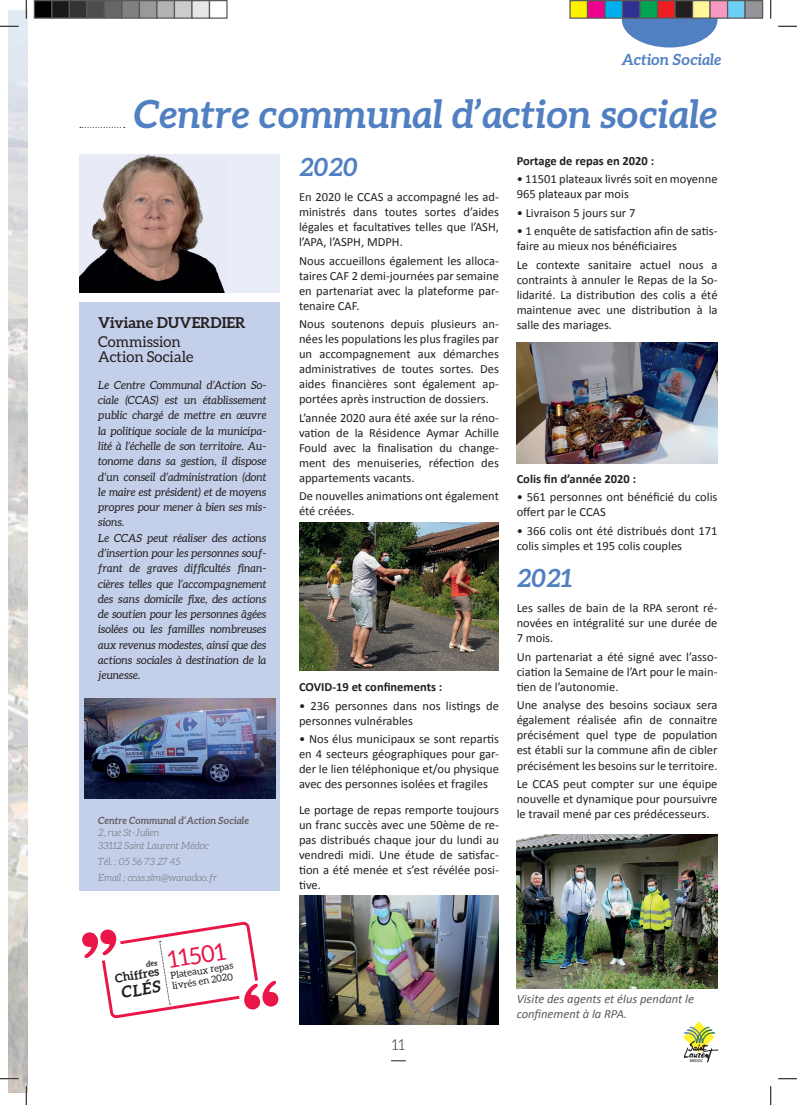
<style>
.page{position:relative;width:797px;height:1105px;background:#fff}
.page>*{position:absolute;margin:0;border:0;box-sizing:border-box;transform-origin:0 0}
.t1{font:italic 700 38.75px "Aleo";color:#5080c1}
.t2{font:italic 700 25px "Aleo";color:#5080c1}
.t3{font:23.38px "Aleo";color:#ea1648}
.t4{font:italic 700 16px "Aleo";color:#231f20}
.t5{font:italic 700 15.38px "Aleo";color:#5080c1}
.t6{font:15px/15px "Aleo";color:#231f20}
.t7{font:700 15px "Aleo";color:#231f20}
.t8{font:300 15px "Aleo";color:#231f20}
.t9{font:12.5px/15px "Calibri";color:#231f20;text-align:justify}
.t10{font:700 12.5px "Calibri";color:#231f20}
.t11{font:italic 12.5px/15px "Calibri";color:#57585a}
.t12{font:700 12.12px "Aleo";color:#231f20}
.t13{font:italic 11.25px/15.2px "Aleo";color:#231f20}
.t14{font:italic 300 10px/12.5px "Aleo";color:#636366;scale:.96 1}
.t15{font:italic 700 10px "Aleo";color:#636366;scale:.96 1}
.t16{font:9.75px/10.8px "Aleo";color:#231f20}
.t17{font:4.12px "Myriad Pro";color:#000}
</style>
<div class="page">
<img style="left:9px;top:10px;width:18px;height:1083px">
<svg style="left:391px;top:1060px;width:15px;height:1px"></svg>
<svg style="left:80px;top:127px;width:45px;height:1px"></svg>
<div style="left:79px;top:155px;width:201px;height:138px;background:#e8edf7"></div>
<img style="left:79px;top:155px;width:146px;height:138px">
<div style="left:79px;top:302px;width:201px;height:589px;background:#c4cfe9"></div>
<img style="left:299px;top:522px;width:200px;height:148px">
<img style="left:516px;top:343px;width:201px;height:120px">
<img style="left:84px;top:699px;width:191px;height:99px">
<img style="left:299px;top:895px;width:200px;height:129px">
<img style="left:516px;top:834px;width:201px;height:155px">
<svg style="left:622px;top:19px;width:95px;height:29px"></svg>
<svg style="left:683px;top:1021px;width:35px;height:42px"></svg>
<svg style="left:0;top:25px;width:19px;height:2px"></svg>
<svg style="left:778px;top:25px;width:19px;height:2px"></svg>
<svg style="left:0;top:1078px;width:19px;height:1px"></svg>
<svg style="left:778px;top:1078px;width:19px;height:1px"></svg>
<svg style="left:25px;top:0;width:2px;height:19px"></svg>
<svg style="left:25px;top:1086px;width:2px;height:19px"></svg>
<svg style="left:770px;top:0;width:1px;height:19px"></svg>
<svg style="left:770px;top:1086px;width:1px;height:19px"></svg>
<div style="left:34px;top:1px;width:18px;height:17px;background:#000"></div>
<div style="left:34px;top:0;width:18px;height:19px;border:1px solid #595959"></div>
<div style="left:52px;top:1px;width:17px;height:17px;background:#1a1a1a"></div>
<div style="left:51px;top:0;width:19px;height:19px;border:1px solid #595959"></div>
<div style="left:69px;top:1px;width:18px;height:17px;background:#333"></div>
<div style="left:69px;top:0;width:19px;height:19px;border:1px solid #595959"></div>
<div style="left:87px;top:1px;width:17px;height:17px;background:#4d4d4d"></div>
<div style="left:86px;top:0;width:19px;height:19px;border:1px solid #595959"></div>
<div style="left:104px;top:1px;width:18px;height:17px;background:#666"></div>
<div style="left:104px;top:0;width:18px;height:19px;border:1px solid #595959"></div>
<div style="left:122px;top:1px;width:17px;height:17px;background:#808080"></div>
<div style="left:121px;top:0;width:19px;height:19px;border:1px solid #595959"></div>
<div style="left:139px;top:1px;width:18px;height:17px;background:#999"></div>
<div style="left:139px;top:0;width:19px;height:19px;border:1px solid #595959"></div>
<div style="left:157px;top:1px;width:17px;height:17px;background:#b3b3b3"></div>
<div style="left:156px;top:0;width:19px;height:19px;border:1px solid #595959"></div>
<div style="left:174px;top:1px;width:18px;height:17px;background:#ccc"></div>
<div style="left:174px;top:0;width:18px;height:19px;border:1px solid #595959"></div>
<div style="left:192px;top:1px;width:17px;height:17px;background:#e6e6e6"></div>
<div style="left:191px;top:0;width:19px;height:19px;border:1px solid #595959"></div>
<div style="left:209px;top:0;width:19px;height:19px;border:1px solid #595959"></div>
<div style="left:570px;top:1px;width:17px;height:17px;background:#fff101"></div>
<div style="left:569px;top:0;width:19px;height:19px;border:1px solid #595959"></div>
<div style="left:587px;top:1px;width:18px;height:17px;background:#ed028c"></div>
<div style="left:587px;top:0;width:18px;height:19px;border:1px solid #595959"></div>
<div style="left:605px;top:1px;width:17px;height:17px;background:#00aeef"></div>
<div style="left:604px;top:0;width:19px;height:19px;border:1px solid #595959"></div>
<div style="left:622px;top:1px;width:18px;height:17px;background:#2e3092"></div>
<div style="left:622px;top:0;width:18px;height:19px;border:1px solid #595959"></div>
<div style="left:640px;top:1px;width:17px;height:17px;background:#00a54f"></div>
<div style="left:639px;top:0;width:19px;height:19px;border:1px solid #595959"></div>
<div style="left:657px;top:1px;width:18px;height:17px;background:#ee1d23"></div>
<div style="left:657px;top:0;width:18px;height:19px;border:1px solid #595959"></div>
<div style="left:675px;top:1px;width:17px;height:17px;background:#231f20"></div>
<div style="left:674px;top:0;width:19px;height:19px;border:1px solid #595959"></div>
<div style="left:692px;top:1px;width:18px;height:17px;background:#fff79a"></div>
<div style="left:692px;top:0;width:18px;height:19px;border:1px solid #595959"></div>
<div style="left:710px;top:1px;width:17px;height:17px;background:#f499c2"></div>
<div style="left:709px;top:0;width:19px;height:19px;border:1px solid #595959"></div>
<div style="left:727px;top:1px;width:18px;height:17px;background:#6bcff6"></div>
<div style="left:727px;top:0;width:18px;height:19px;border:1px solid #595959"></div>
<div style="left:745px;top:1px;width:17px;height:17px;background:#939598"></div>
<div style="left:744px;top:0;width:19px;height:19px;border:1px solid #595959"></div>
<svg style="left:82px;top:921px;width:196px;height:98px"></svg>
<p class="t5" style="left:621px;top:50px;width:102px">Action Sociale</p>
<h1 class="t1" style="left:134px;top:92px;width:585px">Centre communal d’action sociale</h1>
<p class="t7" style="left:98px;top:314px;width:149px">Viviane DUVERDIER</p>
<p class="t6" style="left:98px;top:333px;width:97px">Commission<br>Action Sociale</p>
<p class="t13" style="left:98px;top:377px;width:170px">Le Centre Communal d’Action So&shy;ciale (CCAS) est un établissement public chargé de mettre en œuvre la politique sociale de la municipa&shy;lité à l’échelle de son territoire. Au&shy;tonome dans sa gestion, il dispose d’un conseil d’administration (dont le maire est président) et de moyens propres pour mener à bien ses mis&shy;sions.<br>Le CCAS peut réaliser des actions d’insertion pour les personnes souf&shy;frant de graves difficultés finan&shy;cières telles que l’accompagnement des sans domicile fixe, des actions de soutien pour les personnes âgées isolées ou les familles nombreuses aux revenus modestes, ainsi que des actions sociales à destination de la jeunesse.</p>
<p class="t15" style="left:98px;top:814px;width:158px">Centre Communal d’Action Sociale</p>
<p class="t14" style="left:98px;top:826px;width:117px">2, rue St-Julien<br>33112 Saint Laurent Médoc</p>
<p class="t14" style="left:98px;top:853px;width:126px;line-height:16px">Tél. : 05 56 73 27 45<br>Email : ccas.slm@wanadoo.fr</p>
<h3 class="t3" style="left:166px;top:947px;width:60px;rotate:-9deg">11501</h3>
<p class="t16" style="left:170px;top:970px;width:65px;rotate:-9deg">Plateaux repas livrés en 2020</p>
<p class="t12" style="left:114px;top:971px;width:46px;rotate:-9deg">Chiffres</p>
<p class="t4" style="left:120px;top:983px;width:41px;rotate:-9deg">CLÉS</p>
<h2 class="t2" style="left:299px;top:152px;width:60px">2020</h2>
<p class="t9" style="left:299px;top:189px;width:201px">En 2020 le CCAS a accompagné les ad&shy;ministrés dans toutes sortes d’aides légales et facultatives telles que l’ASH, l’APA, l’ASPH, MDPH.</p>
<p class="t9" style="left:299px;top:252px;width:201px">Nous accueillons également les alloca&shy;taires CAF 2 demi-journées par semaine en partenariat avec la plateforme par&shy;tenaire CAF.</p>
<p class="t9" style="left:299px;top:316px;width:201px">Nous soutenons depuis plusieurs an&shy;nées les populations les plus fragiles par un accompagnement aux démarches administratives de toutes sortes. Des aides financières sont également ap&shy;portées après instruction de dossiers.</p>
<p class="t9" style="left:299px;top:410px;width:201px">L’année 2020 aura été axée sur la réno&shy;vation de la Résidence Aymar Achille Fould avec la finalisation du change&shy;ment des menuiseries, réfection des appartements vacants.</p>
<p class="t9" style="left:299px;top:488px;width:201px">De nouvelles animations ont également été créées.</p>
<p class="t10" style="left:299px;top:679px;width:145px">COVID-19 et confinements :</p>
<p class="t9" style="left:299px;top:697px;width:201px">• 236 personnes dans nos listings de personnes vulnérables</p>
<p class="t9" style="left:299px;top:731px;width:201px">• Nos élus municipaux se sont repartis en 4 secteurs géographiques pour gar&shy;der le lien téléphonique et/ou physique avec des personnes isolées et fragiles</p>
<p class="t9" style="left:299px;top:801px;width:201px">Le portage de repas remporte toujours un franc succès avec une 50ème de re&shy;pas distribués chaque jour du lundi au vendredi midi. Une étude de satisfac&shy;tion a été menée et s’est révélée posi&shy;tive.</p>
<p class="t10" style="left:516px;top:153px;width:139px">Portage de repas en 2020 :</p>
<p class="t9" style="left:516px;top:171px;width:202px">• 11501 plateaux livrés soit en moyenne<br>965 plateaux par mois</p>
<p class="t9" style="left:516px;top:205px;width:120px">• Livraison 5 jours sur 7</p>
<p class="t9" style="left:516px;top:223px;width:202px">• 1 enquête de satisfaction afin de satis&shy;faire au mieux nos bénéficiaires</p>
<p class="t9" style="left:516px;top:257px;width:202px">Le contexte sanitaire actuel nous a contraints à annuler le Repas de la So&shy;lidarité. La distribution des colis a été maintenue avec une distribution à la salle des mariages.</p>
<p class="t10" style="left:516px;top:471px;width:121px">Colis fin d’année 2020 :</p>
<p class="t9" style="left:516px;top:489px;width:202px">• 561 personnes ont bénéficié du colis offert par le CCAS</p>
<p class="t9" style="left:516px;top:522px;width:202px">• 366 colis ont été distribués dont 171 colis simples et 195 colis couples</p>
<h2 class="t2" style="left:516px;top:563px;width:57px">2021</h2>
<p class="t9" style="left:516px;top:600px;width:202px">Les salles de bain de la RPA seront ré&shy;novées en intégralité sur une durée de 7 mois.</p>
<p class="t9" style="left:516px;top:649px;width:202px">Un partenariat a été signé avec l’asso&shy;ciation la Semaine de l’Art pour le main&shy;tien de l’autonomie.</p>
<p class="t9" style="left:516px;top:697px;width:202px">Une analyse des besoins sociaux sera également réalisée afin de connaitre précisément quel type de population est établi sur la commune afin de cibler précisément les besoins sur le territoire.</p>
<p class="t9" style="left:516px;top:776px;width:202px">Le CCAS peut compter sur une équipe nouvelle et dynamique pour poursuivre le travail mené par ces prédécesseurs.</p>
<p class="t8" style="left:392px;top:1036px;width:15px">11</p>
<p class="t11" style="left:516px;top:990px;width:179px">Visite des agents et élus pendant le confinement à la RPA.</p>
<p class="t17" style="left:689px;top:1058px;width:15px">MEDOC</p>
</div>
